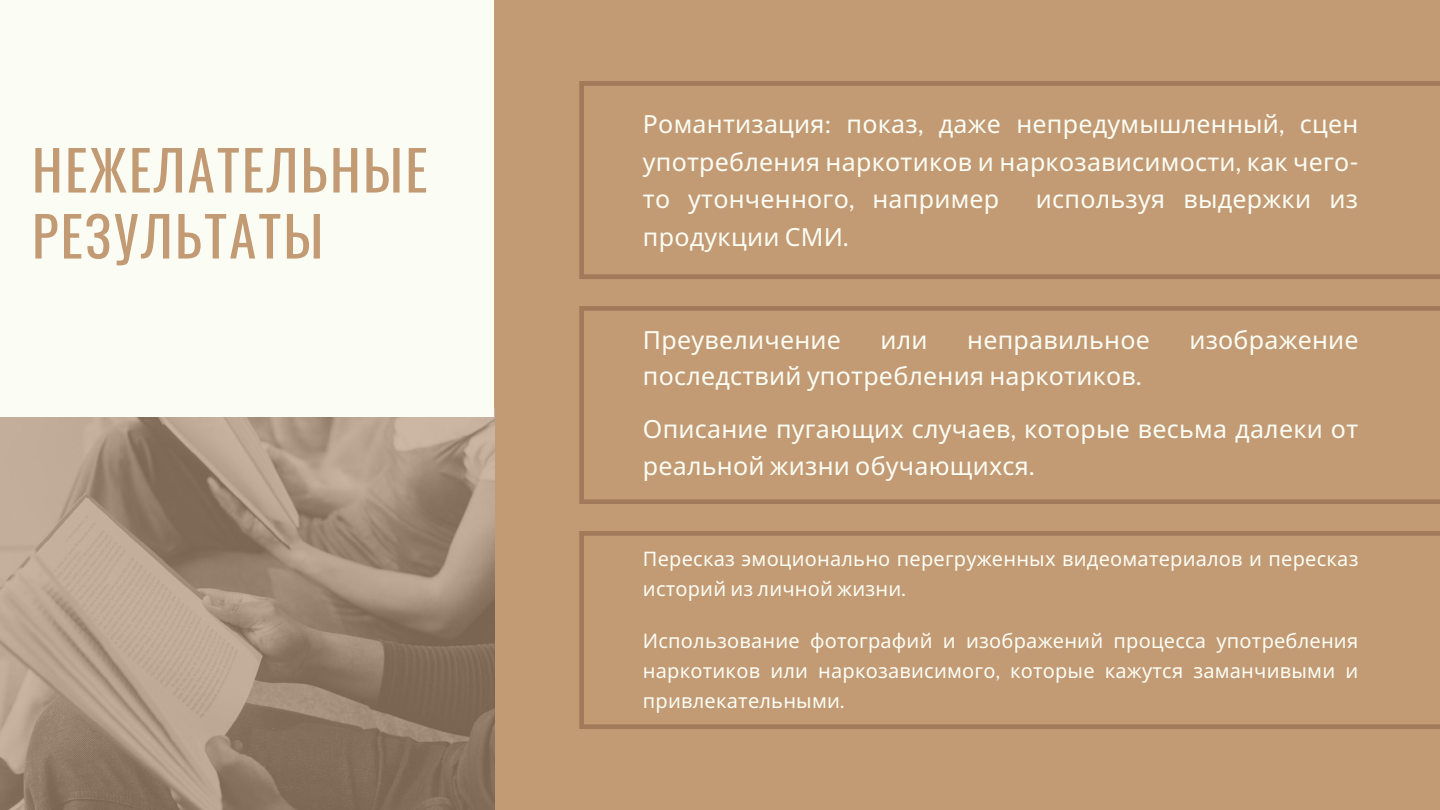
<style>
.page{position:relative;width:1440px;height:810px;background:#c29a74}
.page>*{position:absolute;margin:0;border:0;box-sizing:border-box;transform-origin:0 0}
.t1{font:55px/66px "Oswald";letter-spacing:.04em;color:#c29a74}
.t2{font:25px/37.5px "Noto Sans";letter-spacing:.01em;color:#fbfdf4;text-align:justify}
.t3{font:20px/30px "Noto Sans";letter-spacing:.01em;color:#fbfdf4}
.s1{font-family:"Lato"}
</style>
<div class="page">
<img style="left:0;top:409px;width:495px;height:401px">
<div style="left:0;top:0;width:494px;height:417px;background:#fbfdf4"></div>
<svg style="left:579px;top:81px;width:861px;height:198px"></svg>
<svg style="left:579px;top:306px;width:861px;height:198px"></svg>
<svg style="left:579px;top:531px;width:861px;height:198px"></svg>
<h1 class="t1" style="left:32px;top:135px;width:397px">НЕЖЕЛАТЕЛЬНЫЕ<br>РЕЗУЛЬТАТЫ</h1>
<p class="t2" style="left:643px;top:105px;width:717px">Романтизация<span class="s1">:</span> показ<span class="s1">,</span> даже непредумышленный<span class="s1">,</span> сцен употребления наркотиков и наркозависимости<span class="s1">,</span> как чего&shy;то утонченного<span class="s1">,</span> например</p>
<p class="t2" style="left:1036px;top:180px;width:324px">используя выдержки из</p>
<p class="t2" style="left:643px;top:217px;width:207px">продукции СМИ<span class="s1">.</span></p>
<p class="t2" style="left:643px;top:320px;width:200px">Преувеличение</p>
<p class="t2" style="left:881px;top:320px;width:49px">или</p>
<p class="t2" style="left:967px;top:320px;width:184px">неправильное</p>
<p class="t2" style="left:1189px;top:320px;width:171px">изображение</p>
<p class="t2" style="left:643px;top:349px;width:717px;line-height:52.5px">последствий употребления наркотиков<span class="s1">.<br></span>Описание пугающих случаев<span class="s1">,</span> которые весьма далеки от</p>
<p class="t2" style="left:643px;top:447px;width:393px">реальной жизни обучающихся<span class="s1">.</span></p>
<p class="t3" style="left:643px;top:543px;width:717px">Пересказ эмоционально перегруженных видеоматериалов и пересказ историй из личной жизни<span class="s1">.</span></p>
<p class="t3" style="left:643px;top:625px;width:717px;text-align:justify">Использование фотографий и изображений процесса употребления наркотиков или наркозависимого<span class="s1">,</span> которые кажутся заманчивыми и привлекательными<span class="s1">.</span></p>
</div>
